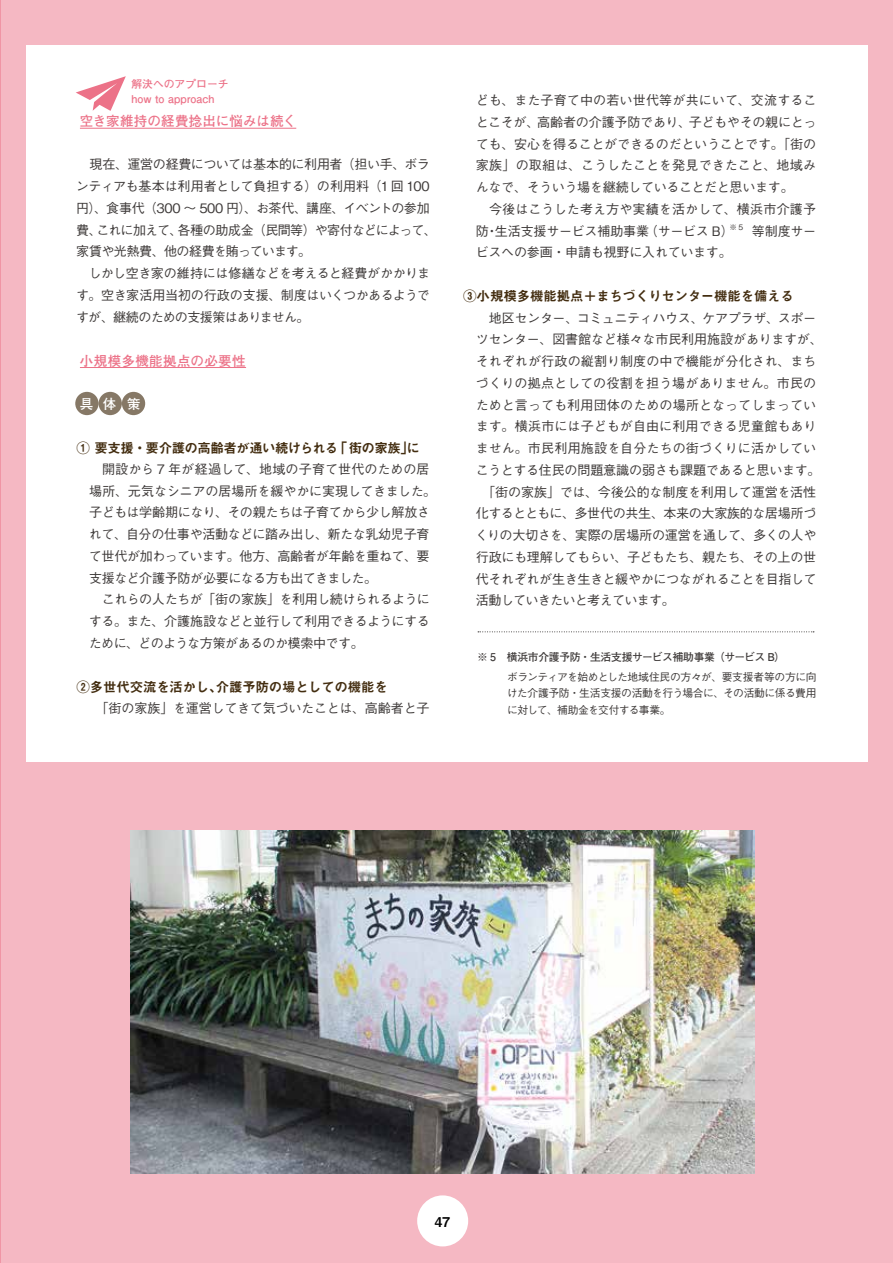
<style>
.page{position:relative;width:893px;height:1263px;background:#f5b8c3}
.page>*{position:absolute;margin:0;border:0;box-sizing:border-box;transform-origin:0 0}
.t1{font:13.5px "Midashi Go Pro MB31";letter-spacing:-.025em;color:#432d10}
.t2{font:700 13.5px "Futo Go B101 Pro";letter-spacing:.015em;color:#ec7288}
.t3{font:13.5px "Midashi Go Pro MB31";letter-spacing:-.045em;color:#432d10}
.t4{font:700 13.5px "Futo Go B101 Pro";color:#fff}
.t5{font:13.5px "Midashi Go Pro MB31";color:#000}
.t6{font:500 13.05px/21.8px "Gothic BBB Pro";letter-spacing:-.02em;color:#3e3a39;text-align:justify}
.t7{font:500 13.05px "Gothic BBB Pro";letter-spacing:.005em;color:#3e3a39}
.t8{font:500 13.05px "Gothic BBB Pro";letter-spacing:-.04em;color:#3e3a39}
.t9{font:500 13.05px "Gothic BBB Pro";color:#3e3a39}
.t10{font:500 13.05px "Gothic BBB Pro";letter-spacing:-.05em;color:#3e3a39}
.t11{font:500 10.8px/16.5px "Gothic BBB Pro";letter-spacing:-.04em;color:#3e3a39;text-align:justify}
.t12{font:700 10.8px "Futo Go B101 Pro";letter-spacing:-.035em;color:#3e3a39}
.t13{font:700 10.8px/14.5px "Futo Go B101 Pro";color:#ec7288}
.s1{color:#fff}
</style>
<div class="page">
<div style="left:26px;top:45px;width:841px;height:716px;background:#fff"></div>
<div style="left:417px;top:1195px;width:51px;height:51px;background:#fff;border-radius:50%"></div>
<svg style="left:76px;top:76px;width:50px;height:35px"></svg>
<div style="left:75px;top:392px;width:24px;height:23px;background:#867866;border-radius:50%"></div>
<div style="left:99px;top:392px;width:23px;height:23px;background:#867866;border-radius:50%"></div>
<div style="left:122px;top:392px;width:23px;height:23px;background:#867866;border-radius:50%"></div>
<hr style="left:80px;top:128px;width:216px;height:1px;background:#ec7288">
<hr style="left:80px;top:367px;width:166px;height:1px;background:#ec7288">
<svg style="left:478px;top:631px;width:336px;height:1px"></svg>
<img style="left:131px;top:831px;width:623px;height:342px">
<p class="t13" style="left:131px;top:76px;width:99px">解決へのアプローチhow to approach</p>
<p class="t2" style="left:80px;top:110px;width:232px">空き家維持の経費捻出に悩みは続く<span class="s1">具</span></p>
<p class="t6" style="left:76px;top:152px;width:362px;text-align:left;text-indent:14px">現在、運営の経費については基本的に利用者（担い手、ボランティアも基本は利用者として負担する）の利用料（1 回 100円）、食事代（300 ～ 500 円）、お茶代、講座、イベントの参加費、これに加えて、各種の助成金（民間等）や寄付などによって、家賃や光熱費、他の経費を賄っています。</p>
<p class="t6" style="left:76px;top:261px;width:356px;text-indent:12px">しかし空き家の維持には修繕などを考えると経費がかかります。空き家活用当初の行政の支援、制度はいくつかあるようですが、継続のための支援策はありません。</p>
<p class="t2" style="left:80px;top:350px;width:167px">小規模多機能拠点の必要性</p>
<p class="t4" style="left:80px;top:393px;width:62px">具体策</p>
<p class="t3" style="left:76px;top:437px;width:345px">① 要支援・要介護の高齢者が通い続けられる「街の家族」に</p>
<p class="t6" style="left:89px;top:456px;width:349px;text-align:left;text-indent:13px">開設から 7 年が経過して、地域の子育て世代のための居場所、元気なシニアの居場所を緩やかに実現してきました。子どもは学齢期になり、その親たちは子育てから少し解放されて、自分の仕事や活動などに踏み出し、新たな乳幼児子育て世代が加わっています。他方、高齢者が年齢を重ねて、要支援など介護予防が必要になる方も出てきました。</p>
<p class="t6" style="left:89px;top:587px;width:342px;text-indent:13px">これらの人たちが「街の家族」を利用し続けられるようにする。また、介護施設などと並行して利用できるようにするために、どのような方策があるのか模索中です。</p>
<p class="t1" style="left:77px;top:676px;width:313px">②多世代交流を活かし、介護予防の場としての機能を</p>
<p class="t6" style="left:96px;top:696px;width:335px">「街の家族」を運営してきて気づいたことは、高齢者と子</p>
<p class="t6" style="left:476px;top:88px;width:342px">ども、また子育て中の若い世代等が共にいて、交流することこそが、高齢者の介護予防であり、子どもやその親にとっても、安心を得ることができるのだということです。「街の家族」の取組は、こうしたことを発見できたこと、地域みんなで、そういう場を継続していることだと思います。</p>
<p class="t6" style="left:476px;top:196px;width:342px;text-indent:13px">今後はこうした考え方や実績を活かして、横浜市介護予防・生活支援サービス補助事業（サービス B）<sup>※</sup> <sup>5</sup> 等制度サービスへの参画・申請も視野に入れています。</p>
<p class="t1" style="left:463px;top:285px;width:332px">③小規模多機能拠点＋まちづくりセンター機能を備える</p>
<p class="t6" style="left:489px;top:305px;width:329px">地区センター、コミュニティハウス、ケアプラザ、スポー</p>
<p class="t6" style="left:476px;top:327px;width:349px">ツセンター、図書館など様々な市民利用施設がありますが、</p>
<p class="t7" style="left:476px;top:351px;width:342px">それぞれが行政の縦割り制度の中で機能が分化され、まち</p>
<p class="t7" style="left:476px;top:372px;width:342px">づくりの拠点としての役割を担う場がありません。市民の</p>
<p class="t7" style="left:476px;top:394px;width:342px">ためと言っても利用団体のための場所となってしまってい</p>
<p class="t9" style="left:476px;top:416px;width:342px">ます。横浜市には子どもが自由に利用できる児童館もあり</p>
<p class="t7" style="left:476px;top:438px;width:342px">ません。市民利用施設を自分たちの街づくりに活かしてい</p>
<p class="t6" style="left:476px;top:457px;width:346px">こうとする住民の問題意識の弱さも課題であると思います。</p>
<p class="t6" style="left:482px;top:479px;width:336px">「街の家族」では、今後公的な制度を利用して運営を活性</p>
<p class="t6" style="left:476px;top:501px;width:342px">化するとともに、多世代の共生、本来の大家族的な居場所づ</p>
<p class="t6" style="left:475px;top:523px;width:343px">くりの大切さを、実際の居場所の運営を通して、多くの人や</p>
<p class="t8" style="left:476px;top:546px;width:342px">行政にも理解してもらい、子どもたち、親たち、その上の世</p>
<p class="t6" style="left:476px;top:566px;width:342px">代それぞれが生き生きと緩やかにつながれることを目指して</p>
<p class="t10" style="left:476px;top:590px;width:200px">活動していきたいと考えています。</p>
<p class="t12" style="left:477px;top:648px;width:310px">※ 5　横浜市介護予防・生活支援サービス補助事業（サービス B）</p>
<p class="t11" style="left:507px;top:667px;width:311px">ボランティアを始めとした地域住民の方々が、要支援者等の方に向けた介護予防・生活支援の活動を行う場合に、その活動に係る費用に対して、補助金を交付する事業。</p>
<p class="t5" style="left:435px;top:1211px;width:17px">47</p>
</div>
